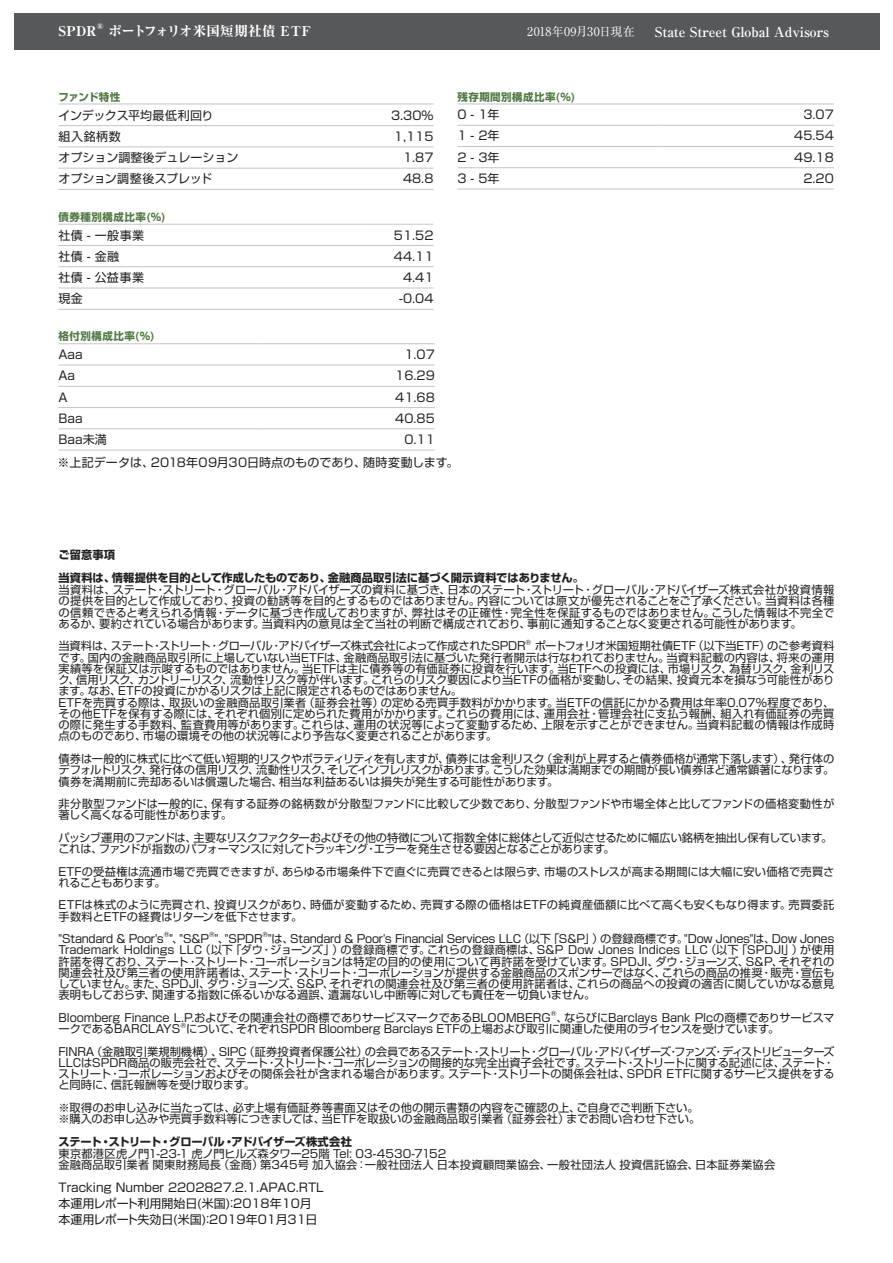
<style>
.page{position:relative;width:893px;height:1263px;background:#fff}
.page>*{position:absolute;margin:0;border:0;box-sizing:border-box;transform-origin:0 0}
.t1{font:700 13.5px "Ryumin Pro";letter-spacing:-.01em;color:#fff}
.t2{font:800 13.5px "Ryumin Pro";letter-spacing:.02em;color:#fff}
.t3{font:12px/16.2px "Shin Go Pro";color:#231f20}
.t4{font:12px "Ryumin Pro";letter-spacing:.005em;color:#fff}
.t5{font:11.25px/11.2px "Shin Go Pro";letter-spacing:-.005em;color:#231f20}
.t6{font:11.25px/11.2px "Shin Go Pro";letter-spacing:-.03em;color:#231f20}
.t7{font:700 11.25px/23.2px "Shin Go Pro";letter-spacing:-.01em;color:#231f20}
.t8{font:700 11.25px "Shin Go Pro";letter-spacing:-.045em;color:#231f20}
.t9{font:700 10.5px "Shin Go Pro";letter-spacing:.045em;color:#537a46}
.t10{font:800 7.8px "Ryumin Pro";color:#fff}
.t11{font:6.6px "Shin Go Pro";color:#231f20}
</style>
<div class="page">
<hr style="left:58px;top:104px;width:230px;height:1px;background:#c3c5c6">
<hr style="left:288px;top:104px;width:146px;height:1px;background:#c3c5c6">
<hr style="left:58px;top:125px;width:230px;height:1px;background:#c3c5c6">
<hr style="left:288px;top:125px;width:146px;height:1px;background:#c3c5c6">
<hr style="left:58px;top:146px;width:230px;height:1px;background:#c3c5c6">
<hr style="left:288px;top:146px;width:146px;height:1px;background:#c3c5c6">
<hr style="left:58px;top:168px;width:230px;height:1px;background:#c3c5c6">
<hr style="left:288px;top:168px;width:146px;height:1px;background:#c3c5c6">
<hr style="left:58px;top:189px;width:230px;height:1px;background:#c3c5c6">
<hr style="left:288px;top:189px;width:146px;height:1px;background:#c3c5c6">
<div style="left:14px;top:14px;width:865px;height:36px;background:#57585a"></div>
<hr style="left:58px;top:224px;width:310px;height:1px;background:#c3c5c6">
<hr style="left:368px;top:224px;width:66px;height:1px;background:#c3c5c6">
<hr style="left:58px;top:245px;width:310px;height:1px;background:#c3c5c6">
<hr style="left:368px;top:245px;width:66px;height:1px;background:#c3c5c6">
<hr style="left:58px;top:266px;width:310px;height:1px;background:#c3c5c6">
<hr style="left:368px;top:266px;width:66px;height:1px;background:#c3c5c6">
<hr style="left:58px;top:288px;width:310px;height:1px;background:#c3c5c6">
<hr style="left:368px;top:288px;width:66px;height:1px;background:#c3c5c6">
<hr style="left:58px;top:309px;width:310px;height:1px;background:#c3c5c6">
<hr style="left:368px;top:309px;width:66px;height:1px;background:#c3c5c6">
<hr style="left:58px;top:343px;width:206px;height:1px;background:#c3c5c6">
<hr style="left:264px;top:343px;width:171px;height:1px;background:#c3c5c6">
<hr style="left:58px;top:365px;width:206px;height:1px;background:#c3c5c6">
<hr style="left:264px;top:365px;width:171px;height:1px;background:#c3c5c6">
<hr style="left:58px;top:386px;width:206px;height:1px;background:#c3c5c6">
<hr style="left:264px;top:386px;width:171px;height:1px;background:#c3c5c6">
<hr style="left:58px;top:407px;width:206px;height:1px;background:#c3c5c6">
<hr style="left:264px;top:407px;width:171px;height:1px;background:#c3c5c6">
<hr style="left:58px;top:428px;width:206px;height:1px;background:#c3c5c6">
<hr style="left:264px;top:428px;width:171px;height:1px;background:#c3c5c6">
<hr style="left:58px;top:450px;width:206px;height:1px;background:#c3c5c6">
<hr style="left:264px;top:450px;width:171px;height:1px;background:#c3c5c6">
<hr style="left:457px;top:104px;width:206px;height:1px;background:#c3c5c6">
<hr style="left:663px;top:104px;width:171px;height:1px;background:#c3c5c6">
<hr style="left:457px;top:125px;width:206px;height:1px;background:#c3c5c6">
<hr style="left:663px;top:125px;width:171px;height:1px;background:#c3c5c6">
<hr style="left:457px;top:146px;width:206px;height:1px;background:#c3c5c6">
<hr style="left:663px;top:146px;width:171px;height:1px;background:#c3c5c6">
<hr style="left:457px;top:167px;width:206px;height:1px;background:#c3c5c6">
<hr style="left:663px;top:167px;width:171px;height:1px;background:#c3c5c6">
<hr style="left:457px;top:189px;width:206px;height:1px;background:#c3c5c6">
<hr style="left:663px;top:189px;width:171px;height:1px;background:#c3c5c6">
<p class="t2" style="left:58px;top:20px;width:40px">SPDR</p>
<p class="t10" style="left:97px;top:20px;width:8px">®</p>
<p class="t2" style="left:108px;top:20px;width:204px">ポートフォリオ米国短期社債 ETF</p>
<p class="t4" style="left:527px;top:22px;width:109px">2018年09月30日現在</p>
<p class="t1" style="left:655px;top:22px;width:176px">State Street Global Advisors</p>
<p class="t9" style="left:58px;top:88px;width:63px">ファンド特性</p>
<p class="t3" style="left:58px;top:105px;width:157px">インデックス平均最低利回り</p>
<p class="t3" style="left:391px;top:105px;width:44px">3.30%</p>
<p class="t3" style="left:58px;top:127px;width:64px">組入銘柄数</p>
<p class="t3" style="left:394px;top:127px;width:41px">1,115</p>
<p class="t3" style="left:58px;top:148px;width:181px">オプション調整後デュレーション</p>
<p class="t3" style="left:403px;top:148px;width:32px">1.87</p>
<p class="t3" style="left:58px;top:169px;width:155px">オプション調整後スプレッド</p>
<p class="t3" style="left:403px;top:169px;width:32px">48.8</p>
<p class="t9" style="left:457px;top:88px;width:119px">残存期間別構成比率(%)</p>
<p class="t3" style="left:457px;top:105px;width:43px">0 - 1年</p>
<p class="t3" style="left:803px;top:105px;width:32px">3.07</p>
<p class="t3" style="left:457px;top:126px;width:43px">1 - 2年</p>
<p class="t3" style="left:794px;top:126px;width:41px">45.54</p>
<p class="t3" style="left:457px;top:148px;width:43px">2 - 3年</p>
<p class="t3" style="left:794px;top:148px;width:41px">49.18</p>
<p class="t3" style="left:457px;top:169px;width:43px">3 - 5年</p>
<p class="t3" style="left:803px;top:169px;width:32px">2.20</p>
<p class="t9" style="left:58px;top:208px;width:109px">債券種別構成比率(%)</p>
<p class="t3" style="left:58px;top:225px;width:87px">社債 - 一般事業</p>
<p class="t3" style="left:394px;top:225px;width:41px">51.52</p>
<p class="t3" style="left:58px;top:247px;width:62px">社債 - 金融</p>
<p class="t3" style="left:394px;top:247px;width:41px">44.11</p>
<p class="t3" style="left:58px;top:268px;width:87px">社債 - 公益事業</p>
<p class="t3" style="left:403px;top:268px;width:32px">4.41</p>
<p class="t3" style="left:58px;top:289px;width:26px">現金</p>
<p class="t3" style="left:399px;top:289px;width:36px">-0.04</p>
<p class="t9" style="left:58px;top:328px;width:98px">格付別構成比率(%)</p>
<p class="t3" style="left:58px;top:345px;width:26px">Aaa</p>
<p class="t3" style="left:404px;top:345px;width:32px">1.07</p>
<p class="t3" style="left:58px;top:366px;width:18px">Aa</p>
<p class="t3" style="left:395px;top:366px;width:41px">16.29</p>
<p class="t3" style="left:58px;top:387px;width:11px">A</p>
<p class="t3" style="left:395px;top:387px;width:41px">41.68</p>
<p class="t3" style="left:58px;top:409px;width:26px">Baa</p>
<p class="t3" style="left:395px;top:409px;width:41px">40.85</p>
<p class="t3" style="left:58px;top:430px;width:50px">Baa未満</p>
<p class="t3" style="left:57px;top:426px;width:402px;line-height:23.2px;text-indent:347px">0.11<br>※上記データは、2018年09月30日時点のものであり、随時変動します。</p>
<p class="t7" style="left:58px;top:542px;width:527px">ご留意事項<br>当資料は、情報提供を目的として作成したものであり、金融商品取引法に基づく開示資料ではありません。</p>
<p class="t5" style="left:58px;top:583px;width:777px;text-align:justify">当資料は、ステート・ストリート・グローバル・アドバイザーズの資料に基づき、日本のステート・ストリート・グローバル・アドバイザーズ株式会社が投資情報の提供を目的として作成しており、投資の勧誘等を目的とするものではありません。内容については原文が優先されることをご了承ください。当資料は各種の信頼できると考えられる情報・データに基づき作成しておりますが、弊社はその正確性・完全性を保証するものではありません。こうした情報は不完全であるか、要約されている場合があります。当資料内の意見は全て当社の判断で構成されており、事前に通知することなく変更される可能性があります。</p>
<p class="t6" style="left:58px;top:639px;width:469px">当資料は、ステート・ストリート・グローバル・アドバイザーズ株式会社によって作成されたSPDR</p>
<p class="t11" style="left:526px;top:637px;width:7px">®</p>
<p class="t5" style="left:59px;top:639px;width:777px;text-indent:476px">ポートフォリオ米国短期社債ETF（以下当ETF）のご参考資料です。国内の金融商品取引所に上場していない当ETFは、金融商品取引法に基づいた発行者開示は行なわれておりません。当資料記載の内容は、将来の運用実績等を保証又は示唆するものではありません。当ETFは主に債券等の有価証券に投資を行います。当ETFへの投資には、市場リスク、為替リスク、金利リスク、信用リスク、カントリーリスク、流動性リスク等が伴います。これらのリスク要因により当ETFの価格が変動し、その結果、投資元本を損なう可能性があります。なお、ETFの投資にかかるリスクは上記に限定されるものではありません。<br>ETFを売買する際は、取扱いの金融商品取引業者（証券会社等）の定める売買手数料がかかります。当ETFの信託にかかる費用は年率0.07%程度であり、その他ETFを保有する際には、それぞれ個別に定められた費用がかかります。これらの費用には、運用会社・管理会社に支払う報酬、組入れ有価証券の売買の際に発生する手数料、監査費用等があります。これらは、運用の状況等によって変動するため、上限を示すことができません。当資料記載の情報は作成時点のものであり、市場の環境その他の状況等により予告なく変更されることがあります。</p>
<p class="t5" style="left:59px;top:752px;width:777px;text-align:justify">債券は一般的に株式に比べて低い短期的リスクやボラティリティを有しますが、債券には金利リスク（金利が上昇すると債券価格が通常下落します）、発行体のデフォルトリスク、発行体の信用リスク、流動性リスク、そしてインフレリスクがあります。こうした効果は満期までの期間が長い債券ほど通常顕著になります。債券を満期前に売却あるいは償還した場合、相当な利益あるいは損失が発生する可能性があります。</p>
<p class="t5" style="left:59px;top:797px;width:777px">非分散型ファンドは一般的に、保有する証券の銘柄数が分散型ファンドに比較して少数であり、分散型ファンドや市場全体と比してファンドの価格変動性が著しく高くなる可能性があります。</p>
<p class="t6" style="left:59px;top:830px;width:775px">パッシブ運用のファンドは、主要なリスクファクターおよびその他の特徴について指数全体に総体として近似させるために幅広い銘柄を抽出し保有しています。これは、ファンドが指数のパフォーマンスに対してトラッキング・エラーを発生させる要因となることがあります。</p>
<p class="t5" style="left:59px;top:864px;width:777px">ETFの受益権は流通市場で売買できますが、あらゆる市場条件下で直ぐに売買できるとは限らず、市場のストレスが高まる期間には大幅に安い価格で売買されることもあります。</p>
<p class="t5" style="left:59px;top:898px;width:777px">ETFは株式のように売買され、投資リスクがあり、時価が変動するため、売買する際の価格はETFの純資産価額に比べて高くも安くもなり得ます。売買委託手数料とETFの経費はリターンを低下させます。</p>
<p class="t5" style="left:59px;top:932px;width:107px">"Standard &amp; Poor's</p>
<p class="t11" style="left:164px;top:929px;width:7px">®</p>
<p class="t5" style="left:169px;top:932px;width:41px">"、"S&amp;P</p>
<p class="t11" style="left:209px;top:929px;width:7px">®</p>
<p class="t5" style="left:215px;top:932px;width:49px">"、"SPDR</p>
<p class="t11" style="left:263px;top:929px;width:7px">®</p>
<p class="t5" style="left:59px;top:932px;width:777px;text-align:justify;text-indent:210px">"は、Standard &amp; Poor's Financial Services LLC（以下「S&amp;P」）の登録商標です。"Dow Jones"は、Dow Jones Trademark Holdings LLC（以下「ダウ・ジョーンズ」）の登録商標です。これらの登録商標は、S&amp;P Dow Jones Indices LLC（以下「SPDJI」）が使用許諾を得ており、ステート・ストリート・コーポレーションは特定の目的の使用について再許諾を受けています。SPDJI、ダウ・ジョーンズ、S&amp;P、それぞれの関連会社及び第三者の使用許諾者は、ステート・ストリート・コーポレーションが提供する金融商品のスポンサーではなく、これらの商品の推奨・販売・宣伝もしていません。また、SPDJI、ダウ・ジョーンズ、S&amp;P、それぞれの関連会社及び第三者の使用許諾者は、これらの商品への投資の適否に関していかなる意見表明もしておらず、関連する指数に係るいかなる過誤、遺漏ないし中断等に対しても責任を一切負いません。</p>
<p class="t5" style="left:59px;top:1010px;width:494px">Bloomberg Finance L.P.およびその関連会社の商標でありサービスマークであるBLOOMBERG</p>
<p class="t11" style="left:551px;top:1008px;width:7px">®</p>
<p class="t5" style="left:556px;top:1010px;width:279px">、ならびにBarclays Bank Plcの商標でありサービスマ</p>
<p class="t5" style="left:59px;top:1022px;width:123px">ークであるBARCLAYS</p>
<p class="t11" style="left:180px;top:1019px;width:7px">®</p>
<p class="t5" style="left:59px;top:1016px;width:777px;line-height:22.5px;text-indent:128px">について、それぞれSPDR Bloomberg Barclays ETFの上場および取引に関連した使用のライセンスを受けています。<br>FINRA（金融取引業規制機構）、SIPC（証券投資者保護公社）の会員であるステート・ストリート・グローバル・アドバイザーズ・ファンズ・ディストリビューターズ</p>
<p class="t5" style="left:59px;top:1055px;width:777px;text-align:justify">LLCはSPDR商品の販売会社で、ステート・ストリート・コーポレーションの間接的な完全出資子会社です。ステート・ストリートに関する記述には、ステート・ストリート・コーポレーションおよびその関係会社が含まれる場合があります。ステート・ストリートの関係会社は、SPDR ETFに関するサービス提供をすると同時に、信託報酬等を受け取ります。</p>
<p class="t5" style="left:59px;top:1100px;width:643px">※取得のお申し込みに当たっては、必ず上場有価証券等書面又はその他の開示書類の内容をご確認の上、ご自身でご判断下さい。※購入のお申し込みや売買手数料等につきましては、当ETFを取扱いの金融商品取引業者（証券会社）までお問い合わせ下さい。</p>
<p class="t8" style="left:59px;top:1132px;width:295px">ステート・ストリート・グローバル・アドバイザーズ株式会社</p>
<p class="t5" style="left:59px;top:1146px;width:718px">東京都港区虎ノ門1-23-1 虎ノ門ヒルズ森タワー25階 Tel: 03-4530-7152<br>金融商品取引業者 関東財務局長（金商）第345号 加入協会：一般社団法人 日本投資顧問業協会、一般社団法人 投資信託協会、日本証券業協会</p>
<p class="t3" style="left:58px;top:1177px;width:267px">Tracking Number 2202827.2.1.APAC.RTL本運用レポート利用開始日(米国)：2018年10月本運用レポート失効日(米国)：2019年01月31日</p>
</div>
